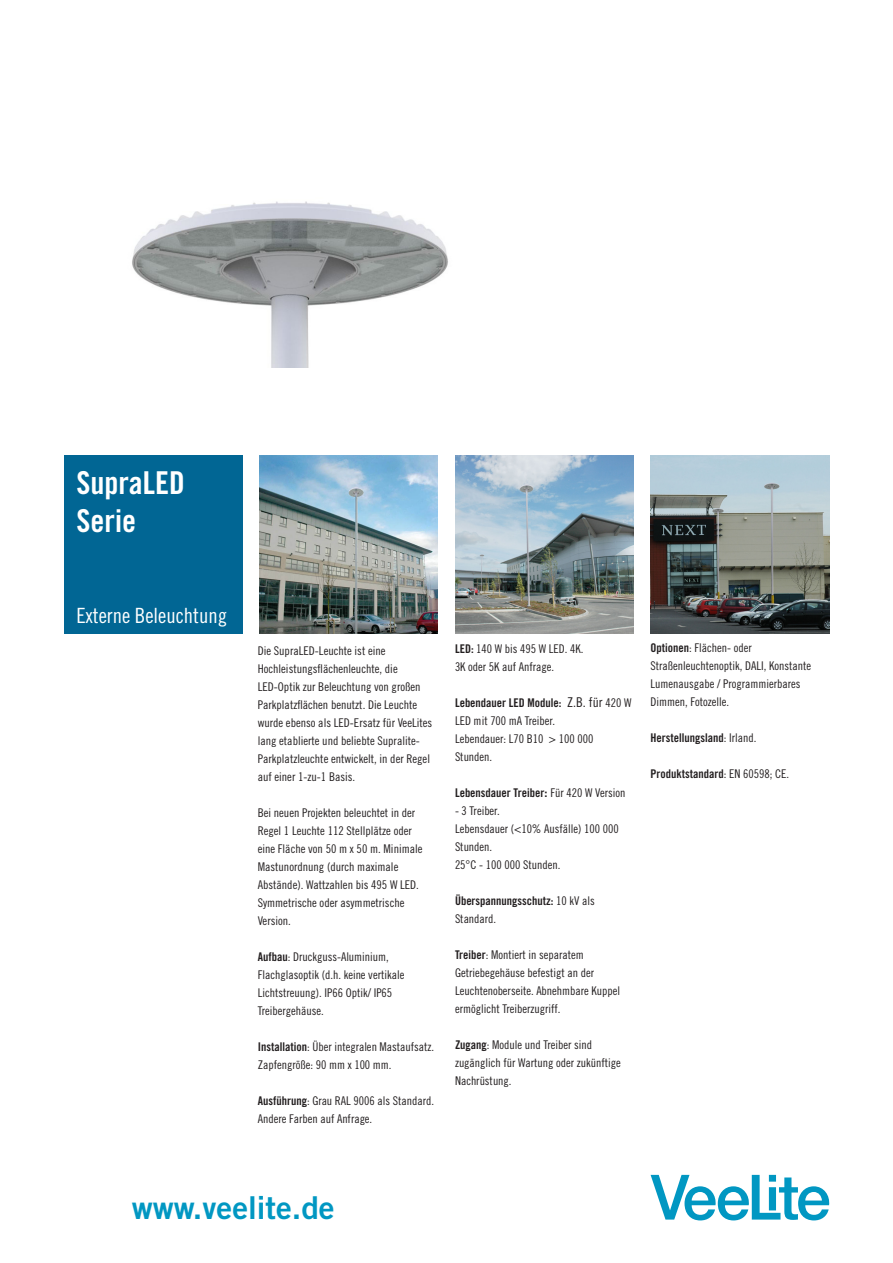
<style>
.page{position:relative;width:893px;height:1263px;background:#fff}
.page>*{position:absolute;margin:0;border:0;box-sizing:border-box;transform-origin:0 0}
.t1{font:31.5px "Trade Gothic Bold Two";color:#0197c2}
.t2{font:31.5px/37.8px "Trade Gothic Bold Cond Twenty";color:#fff}
.t3{font:21px "Trade Gothic Cond Eighteen";color:#fff}
.t4{font:12px/18px "Trade Gothic Cond Eighteen";color:#231f20}
.t5{font:12px/18px "Trade Gothic Bold Cond Twenty";color:#231f20}
.s1{font-family:"Trade Gothic Bold Cond Twenty"}
.s2{font-size:13.5px}
.s3{font-family:"Trade Gothic Cond Eighteen"}
</style>
<div class="page">
<div style="left:64px;top:455px;width:178px;height:179px;background:#016694"></div>
<svg style="left:651px;top:1175px;width:179px;height:45px"></svg>
<img style="left:132px;top:201px;width:316px;height:167px">
<img style="left:259px;top:455px;width:179px;height:179px">
<img style="left:455px;top:455px;width:179px;height:179px">
<img style="left:651px;top:455px;width:178px;height:179px">
<p class="t2" style="left:77px;top:464px;width:110px">SupraLED<br>Serie</p>
<p class="t3" style="left:77px;top:603px;width:152px">Externe Beleuchtung</p>
<p class="t4" style="left:258px;top:641px;width:176px">Die SupraLED-Leuchte ist eine Hochleistungsflächenleuchte, die LED-Optik zur Beleuchtung von großen Parkplatzflächen benutzt. Die Leuchte wurde ebenso als LED-Ersatz für VeeLites lang etablierte und beliebte Supralite-Parkplatzleuchte entwickelt, in der Regel auf einer 1-zu-1 Basis.</p>
<p class="t4" style="left:258px;top:803px;width:166px">Bei neuen Projekten beleuchtet in der<br>Regel 1 Leuchte 112 Stellplätze oder eine Fläche von 50 m x 50 m. Minimale<br>Mastunordnung (durch maximale<br>Abstände). Wattzahlen bis 495 W LED.<br>Symmetrische oder asymmetrische<br>Version.</p>
<p class="t4" style="left:258px;top:947px;width:148px"><span class="s1">Aufbau</span>: Druckguss-Aluminium,<br>Flachglasoptik (d.h. keine vertikale<br>Lichtstreuung). IP66 Optik/ IP65<br>Treibergehäuse.</p>
<p class="t4" style="left:258px;top:1037px;width:178px"><span class="s1">Installation</span>: Über integralen Mastaufsatz.</p>
<p class="t4" style="left:258px;top:1055px;width:135px">Zapfengröße: 90 mm x 100 mm.</p>
<p class="t4" style="left:258px;top:1091px;width:178px"><span class="s1">Ausführung</span>: Grau RAL 9006 als Standard.<br>Andere Farben auf Anfrage.</p>
<p class="t4" style="left:455px;top:640px;width:130px"><span class="s1">LED:</span> 140 W bis 495 W LED. 4K.</p>
<p class="t4" style="left:455px;top:658px;width:101px">3K oder 5K auf Anfrage.</p>
<p class="t4" style="left:455px;top:694px;width:178px"><span class="s1">Lebendauer LED Module:</span> <span class="s2">Z.B. für</span> 420 W<br>LED mit 700 mA Treiber.</p>
<p class="t4" style="left:455px;top:730px;width:140px">Lebendauer: L70 B10 &gt; 100 000<br>Stunden.</p>
<p class="t5" style="left:455px;top:784px;width:172px">Lebensdauer Treiber<span class="s2">:</span> <span class="s3">Für 420 W Version</span></p>
<p class="t4" style="left:455px;top:802px;width:46px">- 3 Treiber.</p>
<p class="t4" style="left:455px;top:820px;width:165px">Lebensdauer (&lt;10% Ausfälle) 100 000<br>Stunden.</p>
<p class="t4" style="left:455px;top:856px;width:107px">25°C - 100 000 Stunden.</p>
<p class="t5" style="left:455px;top:892px;width:141px">Überspannungsschutz: <span class="s3">10 kV als<br>Standard.</span></p>
<p class="t4" style="left:455px;top:946px;width:167px"><span class="s1">Treiber</span>: Montiert in separatem Getriebegehäuse befestigt an der Leuchtenoberseite. Abnehmbare Kuppel ermöglicht Treiberzugriff.</p>
<p class="t4" style="left:455px;top:1036px;width:167px"><span class="s1">Zugang</span>: Module und Treiber sind zugänglich für Wartung oder zukünftige<br>Nachrüstung.</p>
<p class="t4" style="left:651px;top:638px;width:162px"><span class="s1">Optionen</span>: Flächen- oder<br>Straßenleuchtenoptik, DALI, Konstante<br>Lumenausgabe / Programmierbares<br>Dimmen, Fotozelle.</p>
<p class="t5" style="left:651px;top:728px;width:107px">Herstellungsland<span class="s3">: Irland.</span></p>
<p class="t5" style="left:651px;top:764px;width:140px">Produktstandard<span class="s3">: EN 60598; CE.</span></p>
<p class="t1" style="left:132px;top:1188px;width:205px">www.veelite.de</p>
</div>
